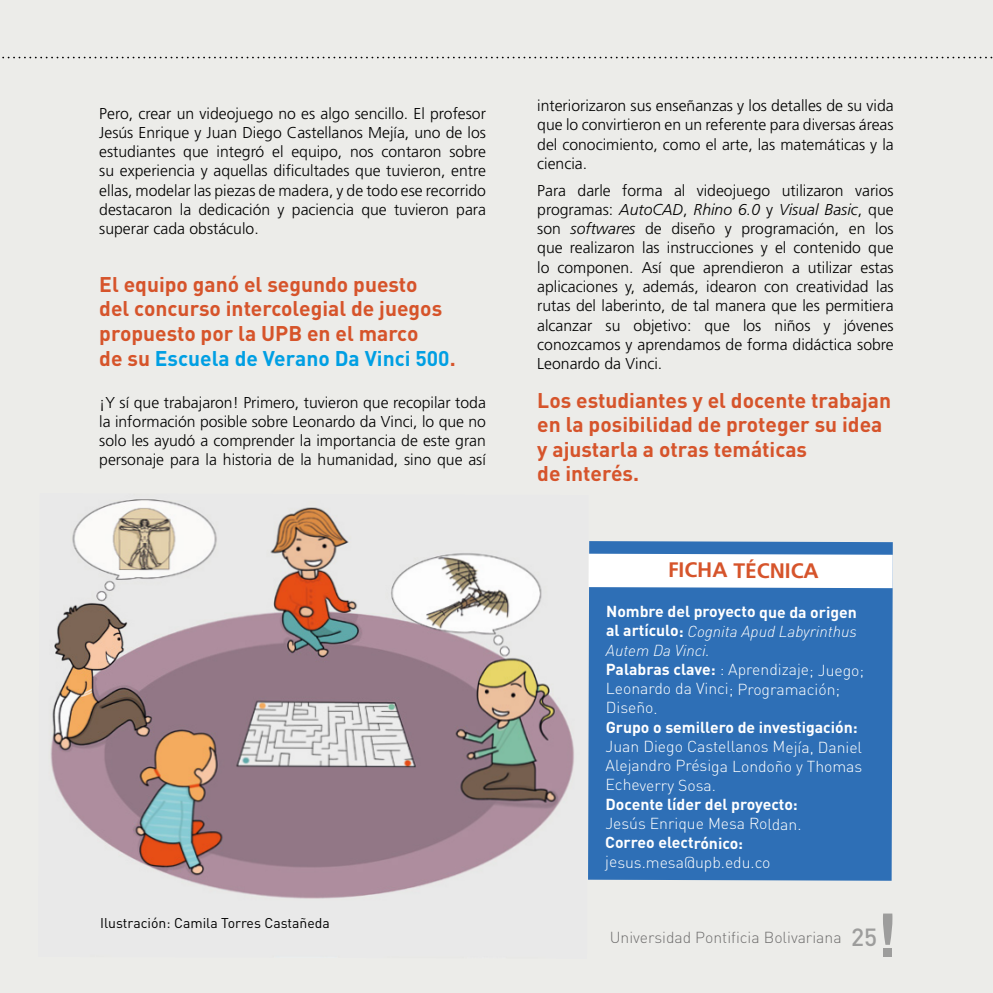
<style>
.page{position:relative;width:993px;height:993px;background:#fff}
.page>*{position:absolute;margin:0;border:0;box-sizing:border-box;transform-origin:0 0}
.ENTRADILLA{font:700 21px/24.5px "DIN Pro";color:#d6542b}
.FICHA_TECNICA_TITULO{font:700 21px "Frutiger LT Std";letter-spacing:-.005em;color:#d6542b}
.Texto_contenido{font:300 15.75px/19.2px "Frutiger LT Std";color:#000;text-align:justify}
.FICHA_TÉCNICA{font:300 15.75px/19.1px "DIN Pro";letter-spacing:-.005em;color:#fff}
.FICHA_TÉCNICA-2{font:700 15.75px/19.1px "DIN Pro";letter-spacing:-.005em;color:#fff;text-align:justify}
.t1{font:300 15.75px "DIN Pro";color:#706f6f}
.ENTRADILLA-2{font:14px "DIN Pro";color:#000}
.s1{color:#d6542a}
.s2{color:#009fe3}
.s3{font-style:italic}
.s4{font-weight:300;font-style:italic}
.s5{font-weight:700}
.s6{font-weight:500;font-size:24.5px;color:#9d9d9c}
</style>
<div class="page">
<div style="left:0;top:0;width:992px;height:992px;background:#ecece9"></div>
<img style="left:50px;top:499px;width:524px;height:400px">
<div style="left:588px;top:541px;width:304px;height:339px;background:#2e6fb6"></div>
<svg style="left:588px;top:553px;width:304px;height:35px;background:#f5f8fb"></svg>
<svg style="left:2px;top:57px;width:991px;height:1px"></svg>
<div style="left:882px;top:948px;width:9px;height:8px;background:#9d9d9c"></div>
<svg style="left:883px;top:913px;width:9px;height:31px"></svg>
<p class="Texto_contenido" style="left:99px;top:104px;width:388px">Pero, crear un videojuego no es algo sencillo. El profesor Jesús Enrique y Juan Diego Castellanos Mejía, uno de los estudiantes que integró el equipo, nos contaron sobre su experiencia y aquellas dificultades que tuvieron, entre ellas, modelar las piezas de madera, y de todo ese recorrido destacaron la dedicación y paciencia que tuvieron para superar cada obstáculo.</p>
<p class="ENTRADILLA" style="left:99px;top:269px;width:358px">El equipo ganó el segundo puesto<br>del concurso intercolegial d<span class="s1">e juegos propuesto por la UPB en el marco<br>de su</span> <span class="s2">Escuela de Verano Da Vinci 500</span><span class="s1">.</span></p>
<p class="Texto_contenido" style="left:99px;top:392px;width:388px">¡Y sí que trabajaron! Primero, tuvieron que recopilar toda la información posible sobre Leonardo da Vinci, lo que no solo les ayudó a comprender la importancia de este gran personaje para la historia de la humanidad, sino que así</p>
<p class="ENTRADILLA-2" style="left:100px;top:911px;width:231px">Ilustración: Camila Torres Castañeda</p>
<p class="Texto_contenido" style="left:537px;top:96px;width:358px">interiorizaron sus enseñanzas y los detalles de su vida que lo convirtieron en un referente para diversas áreas del conocimiento, como el arte, las matemáticas y la ciencia.</p>
<p class="Texto_contenido" style="left:537px;top:181px;width:358px">Para darle forma al videojuego utilizaron varios programas: <span class="s3">AutoCAD</span>, <span class="s3">Rhino 6.0</span> y <span class="s3">Visual Basic</span>, que son <span class="s3">softwares</span> de diseño y programación, en los que realizaron las instrucciones y el contenido que lo componen. Así que aprendieron a utilizar estas aplicaciones y, además, idearon con creatividad las rutas del laberinto, de tal manera que les permitiera alcanzar su objetivo: que los niños y jóvenes conozcamos y aprendamos de forma didáctica sobre Leonardo da Vinci.</p>
<p class="ENTRADILLA" style="left:537px;top:385px;width:355px">Los estudiantes y el docente trabajan en la posibilidad de proteger su idea y ajustarla a otras temáticas<br>de interés.</p>
<p class="FICHA_TECNICA_TITULO" style="left:668px;top:557px;width:152px">FICHA TÉCNICA</p>
<p class="FICHA_TÉCNICA-2" style="left:605px;top:600px;width:252px">Nombre del proyecto que da origen al artículo: <span class="s4">Cognita Apud Labyrinthus Autem Da Vinci.</span></p>
<p class="FICHA_TÉCNICA" style="left:605px;top:658px;width:260px"><span class="s5">Palabras clave:</span> : Aprendizaje; Juego;<br>Leonardo da Vinci; Programación;<br>Diseño.</p>
<p class="FICHA_TÉCNICA" style="left:605px;top:716px;width:258px"><span class="s5">Grupo o semillero de investigación:<br></span>Juan Diego Castellanos Mejía, Daniel<br>Alejandro Présiga Londoño y Thomas<br>Echeverry Sosa.</p>
<p class="FICHA_TÉCNICA-2" style="left:605px;top:792px;width:194px">Docente líder del proyecto:</p>
<p class="FICHA_TÉCNICA" style="left:605px;top:812px;width:198px">Jesús Enrique Mesa Roldan.</p>
<p class="FICHA_TÉCNICA-2" style="left:605px;top:831px;width:139px">Correo electrónico:</p>
<p class="FICHA_TÉCNICA" style="left:605px;top:850px;width:167px">jesus.mesa@upb.edu.co</p>
<p class="t1" style="left:609px;top:924px;width:269px">Universidad Pontificia Bolivariana <span class="s6">25</span></p>
</div>
